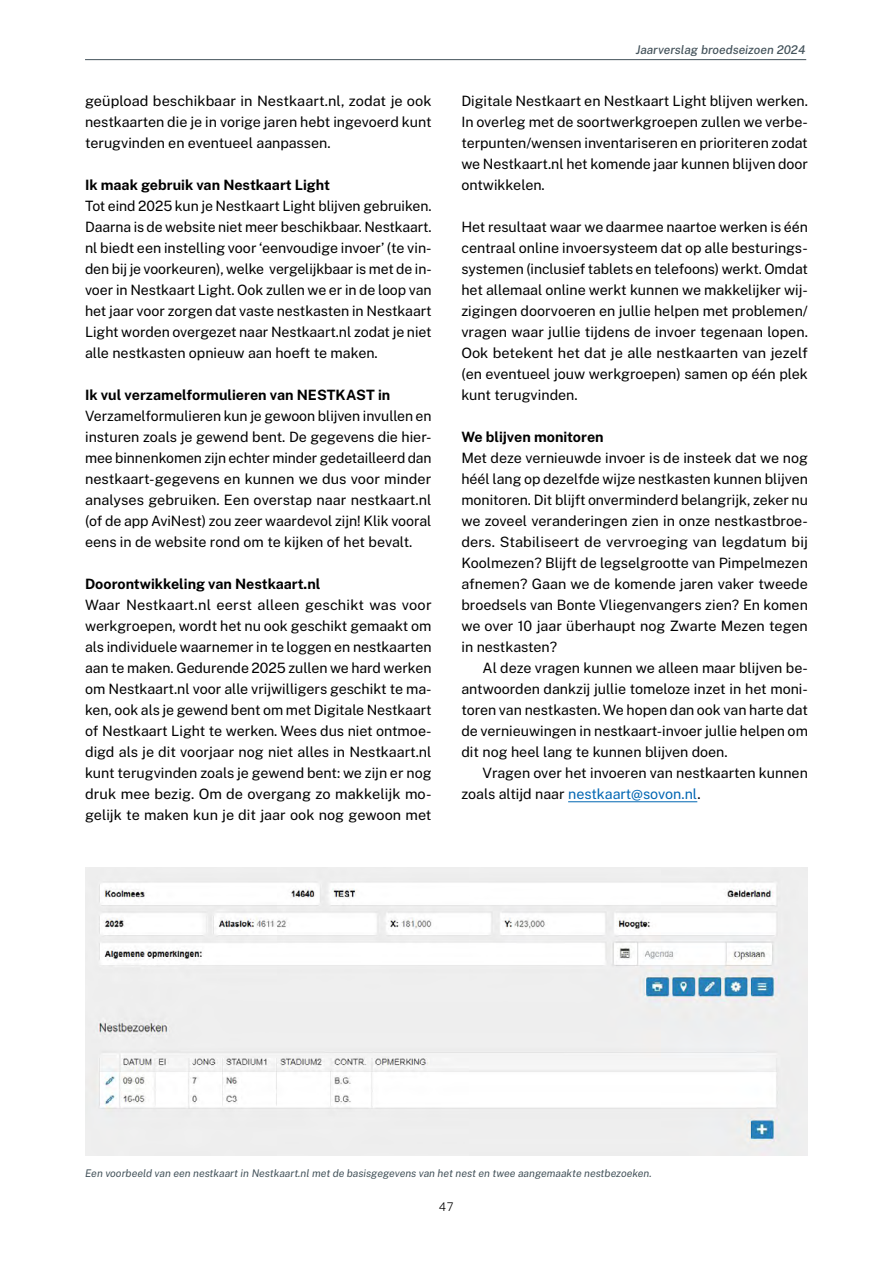
<style>
.page{position:relative;width:893px;height:1263px;background:#fff}
.page>*{position:absolute;margin:0;border:0;box-sizing:border-box;transform-origin:0 0}
.hoofdtekst{font:14.25px/21px "Public Sans";color:#000;text-align:justify}
.Hoofdtekst_inspring{font:14.25px/21px "Public Sans";color:#000;text-align:justify}
.hoofdtekst-2{font:700 14.25px "Public Sans";color:#000}
.t1{font:italic 500 12px "Public Sans";color:#43525a}
.t2{font:12px "Precious Sans";color:#000}
.Bijschrift{font:italic 10.5px "Public Sans";color:#43525a}
.s1{color:#0066b3}
</style>
<div class="page">
<hr style="left:85px;top:59px;width:721px;height:1px;background:#43525a">
<img style="left:85px;top:867px;width:723px;height:288px">
<hr style="left:568px;top:801px;width:129px;height:1px;background:#0066b3">
<p class="hoofdtekst" style="left:85px;top:90px;width:348px">geüpload beschikbaar in Nestkaart.nl, zodat je ook nestkaarten die je in vorige jaren hebt ingevoerd kunt terugvinden en eventueel aanpassen.</p>
<p class="hoofdtekst-2" style="left:85px;top:175px;width:246px">Ik maak gebruik van Nestkaart Light</p>
<p class="hoofdtekst" style="left:85px;top:195px;width:348px">Tot eind 2025 kun je Nestkaart Light blijven gebruiken.<br>Daarna is de website niet meer beschikbaar. Nestkaart. nl biedt een instelling voor ‘eenvoudige invoer’ (te vin&shy;den bij je voorkeuren), welke vergelijkbaar is met de in&shy;voer in Nestkaart Light. Ook zullen we er in de loop van het jaar voor zorgen dat vaste nestkasten in Nestkaart Light worden overgezet naar Nestkaart.nl zodat je niet alle nestkasten opnieuw aan hoeft te maken.</p>
<p class="hoofdtekst-2" style="left:85px;top:385px;width:307px">Ik vul verzamelformulieren van NESTKAST in</p>
<p class="hoofdtekst" style="left:85px;top:405px;width:348px">Verzamelformulieren kun je gewoon blijven invullen en insturen zoals je gewend bent. De gegevens die hier&shy;mee binnenkomen zijn echter minder gedetailleerd dan nestkaart-gegevens en kunnen we dus voor minder analyses gebruiken. Een overstap naar nestkaart.nl (of de app AviNest) zou zeer waardevol zijn! Klik vooral eens in de website rond om te kijken of het bevalt.</p>
<p class="hoofdtekst-2" style="left:85px;top:574px;width:237px">Doorontwikkeling van Nestkaart.nl</p>
<p class="hoofdtekst" style="left:85px;top:594px;width:348px">Waar Nestkaart.nl eerst alleen geschikt was voor werkgroepen, wordt het nu ook geschikt gemaakt om als individuele waarnemer in te loggen en nestkaarten aan te maken. Gedurende 2025 zullen we hard werken om Nestkaart.nl voor alle vrijwilligers geschikt te ma&shy;ken, ook als je gewend bent om met Digitale Nestkaart of Nestkaart Light te werken. Wees dus niet ontmoe&shy;digd als je dit voorjaar nog niet alles in Nestkaart.nl kunt terugvinden zoals je gewend bent: we zijn er nog druk mee bezig. Om de overgang zo makkelijk mo&shy;gelijk te maken kun je dit jaar ook nog gewoon met</p>
<p class="t1" style="left:636px;top:42px;width:171px">Jaarverslag broedseizoen 2024</p>
<p class="hoofdtekst" style="left:461px;top:90px;width:348px">Digitale Nestkaart en Nestkaart Light blijven werken.<br>In overleg met de soortwerkgroepen zullen we verbe&shy;terpunten/wensen inventariseren en prioriteren zodat we Nestkaart.nl het komende jaar kunnen blijven door ontwikkelen.</p>
<p class="hoofdtekst" style="left:461px;top:216px;width:348px">Het resultaat waar we daarmee naartoe werken is één centraal online invoersysteem dat op alle besturings&shy;systemen (inclusief tablets en telefoons) werkt. Omdat het allemaal online werkt kunnen we makkelijker wij&shy;zigingen doorvoeren en jullie helpen met problemen/ vragen waar jullie tijdens de invoer tegenaan lopen.<br>Ook betekent het dat je alle nestkaarten van jezelf (en eventueel jouw werkgroepen) samen op één plek kunt terugvinden.</p>
<p class="hoofdtekst-2" style="left:461px;top:427px;width:144px">We blijven monitoren</p>
<p class="hoofdtekst" style="left:461px;top:447px;width:348px">Met deze vernieuwde invoer is de insteek dat we nog héél lang op dezelfde wijze nestkasten kunnen blijven monitoren. Dit blijft onverminderd belangrijk, zeker nu we zoveel veranderingen zien in onze nestkastbroe&shy;ders. Stabiliseert de vervroeging van legdatum bij Koolmezen? Blijft de legselgrootte van Pimpelmezen afnemen? Gaan we de komende jaren vaker tweede broedsels van Bonte Vliegenvangers zien? En komen we over 10 jaar überhaupt nog Zwarte Mezen tegen in nestkasten?</p>
<p class="Hoofdtekst_inspring" style="left:461px;top:657px;width:348px;text-indent:21px">Al deze vragen kunnen we alleen maar blijven be&shy;antwoorden dankzij jullie tomeloze inzet in het moni&shy;toren van nestkasten. We hopen dan ook van harte dat de vernieuwingen in nestkaart-invoer jullie helpen om dit nog heel lang te kunnen blijven doen.</p>
<p class="Hoofdtekst_inspring" style="left:461px;top:762px;width:348px;text-indent:21px">Vragen over het invoeren van nestkaarten kunnen zoals altijd naar <span class="s1">nestkaart@sovon.nl</span>.</p>
<p class="Bijschrift" style="left:85px;top:1166px;width:568px">Een voorbeeld van een nestkaart in Nestkaart.nl met de basisgegevens van het nest en twee aangemaakte nestbezoeken.</p>
<p class="t2" style="left:439px;top:1199px;width:17px">47</p>
</div>
